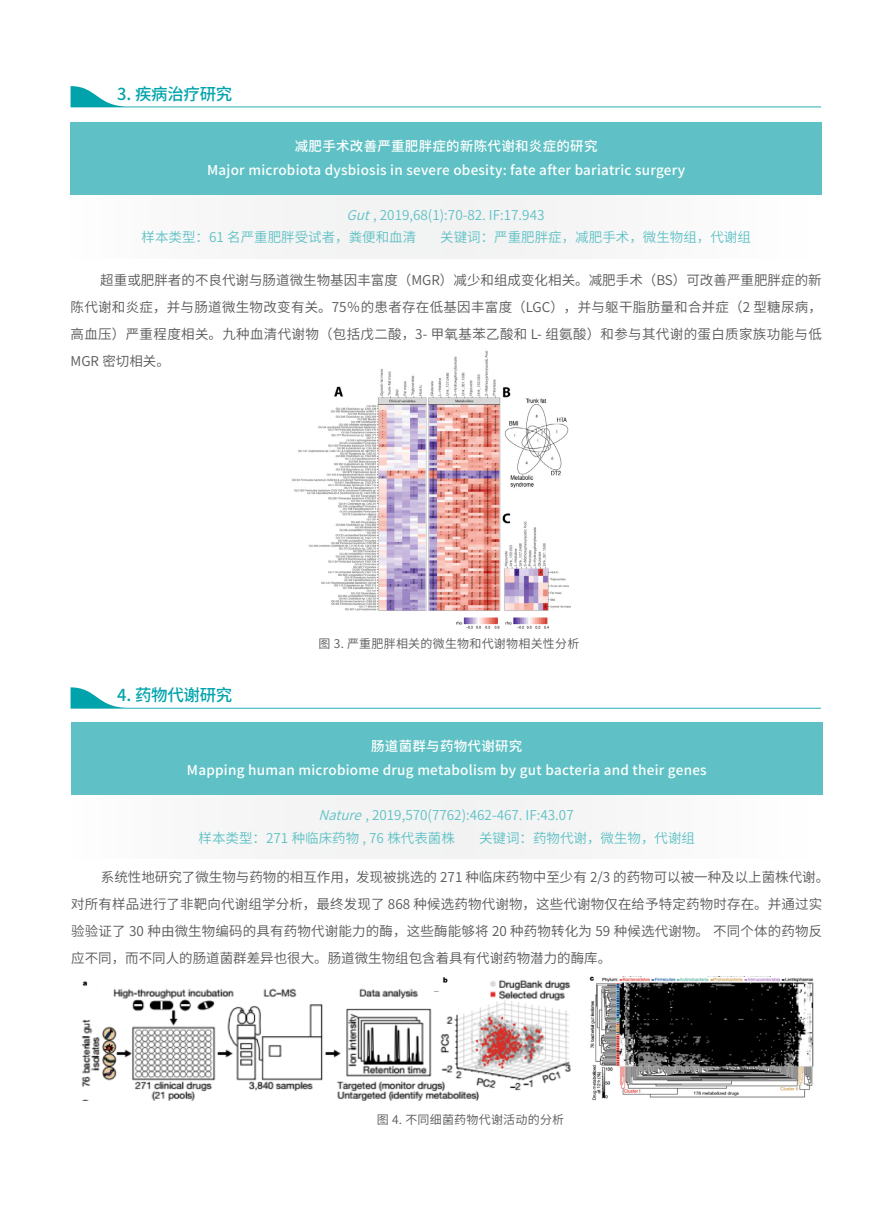
<style>
.page{position:relative;width:893px;height:1212px;background:#fff}
.page>*{position:absolute;margin:0;border:0;box-sizing:border-box;transform-origin:0 0}
.t1{font:500 16.5px "Source Han Sans CN";letter-spacing:-.02em;color:#00a3ac}
.t2{font:13.5px/27px "Source Han Sans CN";letter-spacing:.01em;color:#595757;text-align:justify}
.t3{font:500 13.5px/24px "Source Han Sans CN";letter-spacing:.02em;color:#fff;text-align:center}
.t4{font:13.5px/22.5px "Source Han Sans CN";color:#5fc1c5}
.t5{font:12px "Source Han Sans CN";letter-spacing:.02em;color:#595757}
.s1{font-style:italic}
</style>
<div class="page">
<img style="left:292px;top:350px;width:279px;height:279px">
<svg style="left:71px;top:86px;width:750px;height:21px"></svg>
<svg style="left:71px;top:687px;width:750px;height:22px"></svg>
<div style="left:71px;top:195px;width:751px;height:63px;background:#f6f6f6"></div>
<div style="left:71px;top:122px;width:751px;height:73px;background:#5fc1c5"></div>
<div style="left:71px;top:795px;width:751px;height:64px;background:#f6f6f6"></div>
<div style="left:71px;top:722px;width:751px;height:73px;background:#5fc1c5"></div>
<img style="left:81px;top:980px;width:490px;height:120px">
<img style="left:589px;top:977px;width:225px;height:124px">
<img style="left:81px;top:980px;width:17px;height:13px">
<img style="left:434px;top:977px;width:21px;height:14px">
<p class="t1" style="left:117px;top:85px;width:117px">3. 疾病治疗研究</p>
<p class="t3" style="left:207px;top:134px;width:480px">减肥手术改善严重肥胖症的新陈代谢和炎症的研究<br>Major microbiota dysbiosis in severe obesity: fate after bariatric surgery</p>
<p class="t4" style="left:141px;top:204px;width:404px;text-indent:205px"><span class="s1">Gut</span>, 2019,68(1):70-82. IF:17.943样本类型：61 名严重肥胖受试者，粪便和血清</p>
<p class="t4" style="left:440px;top:227px;width:312px">关键词：严重肥胖症，减肥手术，微生物组，代谢组</p>
<p class="t2" style="left:71px;top:267px;width:753px;text-indent:30px">超重或肥胖者的不良代谢与肠道微生物基因丰富度（MGR）减少和组成变化相关。减肥手术（BS）可改善严重肥胖症的新陈代谢和炎症，并与肠道微生物改变有关。75％的患者存在低基因丰富度（LGC），并与躯干脂肪量和合并症（2 型糖尿病，高血压）严重程度相关。九种血清代谢物（包括戊二酸，3- 甲氧基苯乙酸和 L- 组氨酸）和参与其代谢的蛋白质家族功能与低MGR 密切相关。</p>
<p class="t1" style="left:117px;top:686px;width:117px">4. 药物代谢研究</p>
<p class="t5" style="left:319px;top:636px;width:262px">图 3. 严重肥胖相关的微生物和代谢物相关性分析</p>
<p class="t3" style="left:187px;top:734px;width:521px">肠道菌群与药物代谢研究<br>Mapping human microbiome drug metabolism by gut bacteria and their genes</p>
<p class="t4" style="left:199px;top:804px;width:377px;text-indent:120px"><span class="s1">Nature</span>, 2019,570(7762):462-467. IF:43.07样本类型：271 种临床药物 , 76 株代表菌株</p>
<p class="t4" style="left:479px;top:827px;width:217px">关键词：药物代谢，微生物，代谢组</p>
<p class="t2" style="left:71px;top:864px;width:759px;text-align:left;text-indent:30px">系统性地研究了微生物与药物的相互作用，发现被挑选的 271 种临床药物中至少有 2/3 的药物可以被一种及以上菌株代谢。对所有样品进行了非靶向代谢组学分析，最终发现了 868 种候选药物代谢物，这些代谢物仅在给予特定药物时存在。并通过实验验证了 30 种由微生物编码的具有药物代谢能力的酶，这些酶能够将 20 种药物转化为 59 种候选代谢物。 不同个体的药物反应不同，而不同人的肠道菌群差异也很大。肠道微生物组包含着具有代谢药物潜力的酶库。</p>
<p class="t5" style="left:377px;top:1113px;width:189px">图 4. 不同细菌药物代谢活动的分析</p>
</div>
